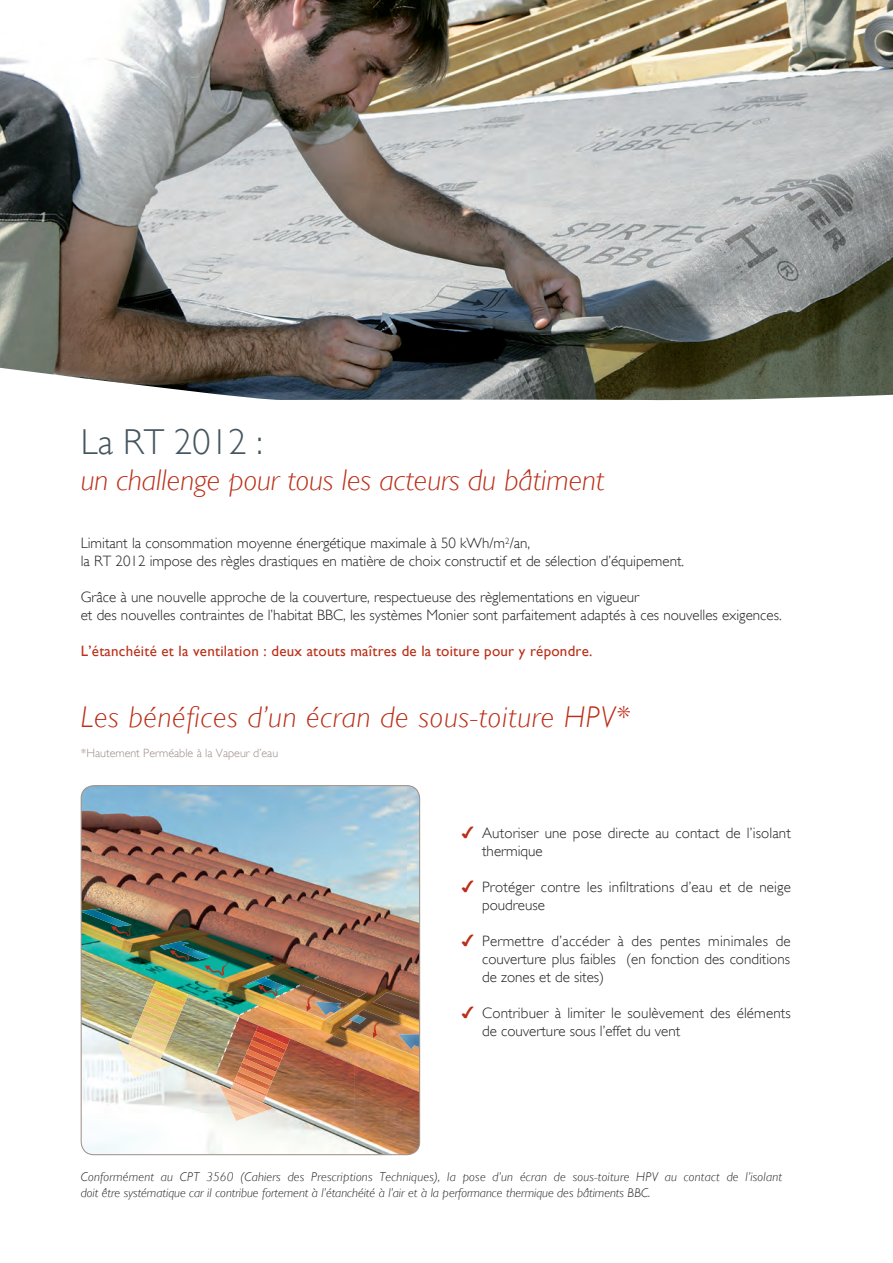
<style>
.page{position:relative;width:893px;height:1263px;background:#fff}
.page>*{position:absolute;margin:0;border:0;box-sizing:border-box;transform-origin:0 0}
.t1{font:300 36px "Gill Sans";color:#45555f}
.t2{font:italic 300 30px "Gill Sans";letter-spacing:.025em;color:#bc2e18}
.t3{font:italic 300 30px "Gill Sans";color:#bc2e18}
.t4{font:300 15px/18px "Gill Sans";color:#231f20}
.t5{font:15px "Gill Sans";letter-spacing:.015em;color:#bc2e18}
.t6{font:italic 300 12.75px/15.3px "Gill Sans";color:#231f20}
.t7{font:300 12px "Gill Sans";color:#9d8d85}
</style>
<div class="page">
<img style="left:81px;top:786px;width:339px;height:369px">
<img style="left:160px;top:941px;width:50px;height:18px">
<img style="left:83px;top:909px;width:49px;height:17px">
<svg style="left:170px;top:945px;width:24px;height:16px"></svg>
<svg style="left:111px;top:920px;width:24px;height:16px"></svg>
<img style="left:300px;top:985px;width:52px;height:43px">
<img style="left:352px;top:1009px;width:66px;height:56px">
<img style="left:300px;top:1028px;width:52px;height:10px">
<img style="left:326px;top:1133px;width:28px;height:5px">
<img style="left:398px;top:1034px;width:20px;height:15px">
<img style="left:349px;top:1015px;width:17px;height:8px">
<img style="left:315px;top:1001px;width:26px;height:14px">
<svg style="left:306px;top:991px;width:10px;height:20px"></svg>
<svg style="left:373px;top:1020px;width:9px;height:18px"></svg>
<img style="left:117px;top:981px;width:71px;height:96px">
<img style="left:151px;top:988px;width:34px;height:18px">
<img style="left:147px;top:997px;width:34px;height:18px">
<img style="left:143px;top:1006px;width:35px;height:18px">
<img style="left:140px;top:1014px;width:34px;height:19px">
<img style="left:136px;top:1023px;width:34px;height:19px">
<img style="left:132px;top:1032px;width:34px;height:19px">
<img style="left:128px;top:1041px;width:34px;height:7px">
<img style="left:120px;top:1048px;width:44px;height:21px">
<img style="left:126px;top:1061px;width:25px;height:13px">
<img style="left:265px;top:1110px;width:31px;height:12px">
<img style="left:273px;top:1038px;width:81px;height:72px">
<img style="left:354px;top:1065px;width:66px;height:90px">
<img style="left:296px;top:1109px;width:58px;height:24px">
<img style="left:205px;top:960px;width:95px;height:126px">
<img style="left:220px;top:1082px;width:53px;height:39px">
<img style="left:234px;top:1036px;width:52px;height:60px">
<img style="left:290px;top:1025px;width:1px;height:13px">
<img style="left:256px;top:1025px;width:34px;height:20px">
<img style="left:254px;top:1031px;width:34px;height:18px">
<img style="left:250px;top:1040px;width:34px;height:18px">
<img style="left:246px;top:1049px;width:34px;height:18px">
<img style="left:242px;top:1058px;width:34px;height:18px">
<img style="left:238px;top:1067px;width:34px;height:18px">
<img style="left:234px;top:1076px;width:35px;height:18px">
<img style="left:231px;top:1085px;width:34px;height:6px">
<img style="left:223px;top:1091px;width:44px;height:22px">
<img style="left:229px;top:1105px;width:24px;height:12px">
<img style="left:373px;top:992px;width:45px;height:28px">
<img style="left:314px;top:976px;width:52px;height:21px">
<svg style="left:315px;top:976px;width:4px;height:3px"></svg>
<div style="left:81px;top:785px;width:339px;height:370px;border:1px solid #9d8d85;border-radius:13px"></div>
<img style="left:0;top:0;width:893px;height:401px">
<h1 class="t1" style="left:81px;top:421px;width:183px">La RT 2012 :</h1>
<h2 class="t3" style="left:81px;top:463px;width:525px">un challenge pour tous les acteurs du bâtiment</h2>
<p class="t4" style="left:81px;top:534px;width:605px">Limitant la consommation moyenne énergétique maximale à 50 kWh/m<sup>2</sup>/an,<br>la RT 2012 impose des règles drastiques en matière de choix constructif et de sélection d’équipement.</p>
<p class="t4" style="left:81px;top:588px;width:702px">Grâce à une nouvelle approche de la couverture, respectueuse des règlementations en vigueur<br>et des nouvelles contraintes de l’habitat BBC, les systèmes Monier sont parfaitement adaptés à ces nouvelles exigences.</p>
<p class="t5" style="left:81px;top:642px;width:513px">L’étanchéité et la ventilation : deux atouts maîtres de la toiture pour y répondre.</p>
<h2 class="t2" style="left:81px;top:700px;width:550px">Les bénéfices d’un écran de sous-toiture HPV*</h2>
<p class="t7" style="left:81px;top:746px;width:199px">*Hautement Perméable à la Vapeur d’eau</p>
<p class="t4" style="left:482px;top:824px;width:310px">Autoriser une pose directe au contact de l’isolant thermique</p>
<p class="t4" style="left:482px;top:878px;width:310px">Protéger contre les infiltrations d’eau et de neige poudreuse</p>
<p class="t4" style="left:482px;top:932px;width:310px;text-align:justify">Permettre d’accéder à des pentes minimales de couverture plus faibles (en fonction des conditions de zones et de sites)</p>
<p class="t4" style="left:482px;top:1004px;width:310px">Contribuer à limiter le soulèvement des éléments de couverture sous l’effet du vent</p>
<p class="t6" style="left:81px;top:1169px;width:703px">Conformément au CPT 3560 (Cahiers des Prescriptions Techniques), la pose d’un écran de sous-toiture HPV au contact de l’isolant doit être systématique car il contribue fortement à l’étanchéité à l’air et à la performance thermique des bâtiments BBC.</p>
</div>
